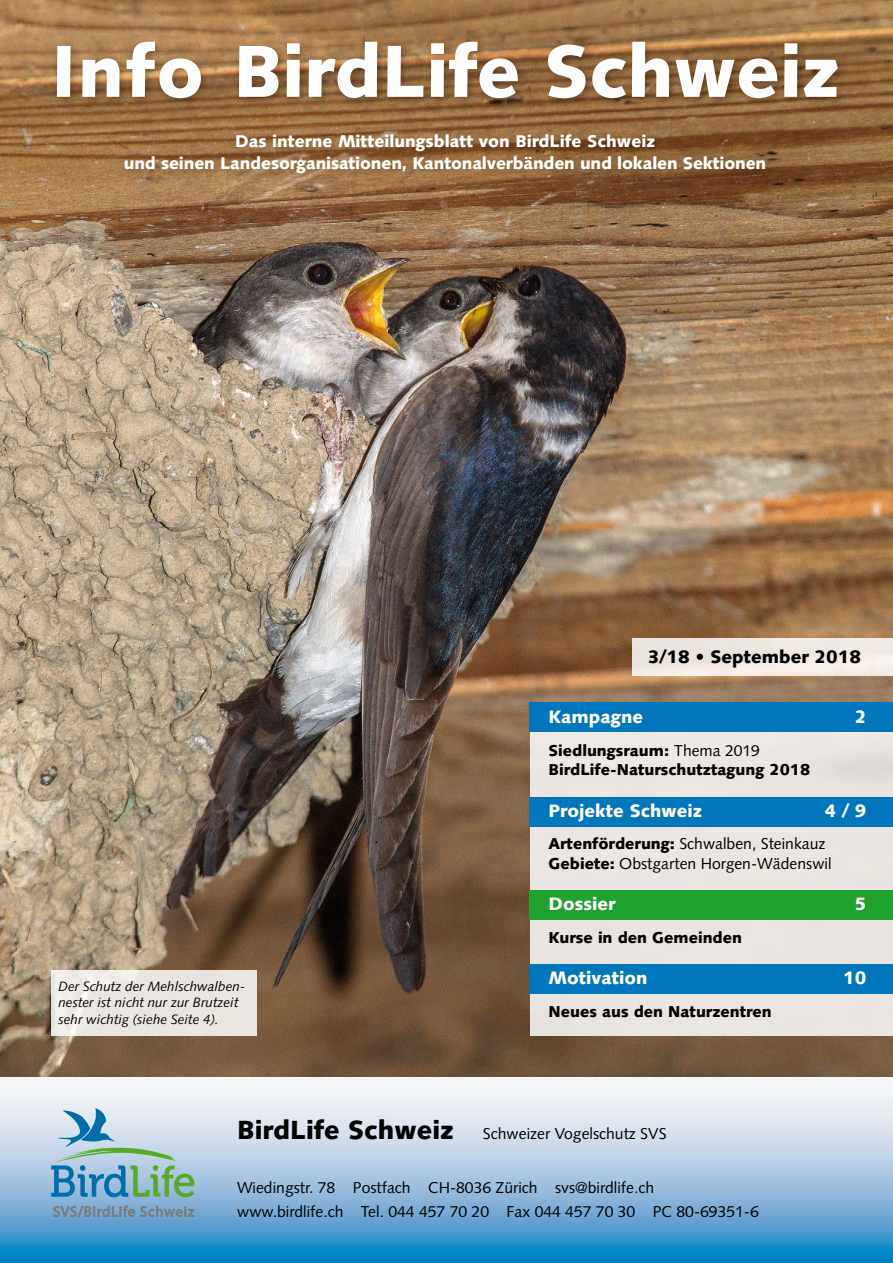
<style>
.page{position:relative;width:893px;height:1263px;background:#fff}
.page>*{position:absolute;margin:0;border:0;box-sizing:border-box;transform-origin:0 0}
.t1{font:900 73.5px "Syntax LT";color:#fff}
.t2{font:900 18px "Syntax LT";color:#fff}
.t3{font:900 18px "Syntax LT";color:#000}
.t4{font:900 16.95px/22.5px "Syntax LT";letter-spacing:-.01em;color:#fff;text-align:center}
.t5{font:15.75px/24px "Syntax LT";color:#000}
.t6{font:900 15.75px/19.5px "Syntax LT";color:#000}
.t7{font:italic 13.5px/16.5px "Syntax LT";color:#000}
.s1{font-weight:400}
.s2{font-weight:900}
.s3{font-weight:900;font-size:26.25px}
</style>
<div class="page">
<img style="left:0;top:0;width:893px;height:1077px">
<svg style="left:0;top:1082px;width:893px;height:181px;background:#99c2df"></svg>
<svg style="left:51px;top:1108px;width:144px;height:112px;background:#98bdcc"></svg>
<div style="left:120px;top:129px;width:656px;height:55px;background:#000;opacity:.2"></div>
<div style="left:52px;top:37px;width:796px;height:72px;background:#000;opacity:.3"></div>
<div style="left:51px;top:969px;width:205px;height:66px;background:#ebe6e1"></div>
<div style="left:530px;top:705px;width:363px;height:330px;background:#eae5e1"></div>
<div style="left:530px;top:964px;width:363px;height:30px;background:#0076bd"></div>
<div style="left:530px;top:890px;width:363px;height:30px;background:#1fa12e"></div>
<div style="left:530px;top:797px;width:363px;height:29px;background:#0076bd"></div>
<div style="left:530px;top:702px;width:363px;height:30px;background:#0076bd"></div>
<div style="left:632px;top:638px;width:261px;height:37px;background:#efe9e3"></div>
<h1 class="t1" style="left:52px;top:28px;width:790px">Info BirdLife Schweiz</h1>
<p class="t4" style="left:124px;top:130px;width:644px">Das interne Mitteilungsblatt von BirdLife Schweiz<br>und seinen Landesorganisationen, Kantonalverbänden und lokalen Sektionen</p>
<p class="t7" style="left:58px;top:978px;width:188px">Der Schutz der Mehlschwalben&shy;nester ist nicht nur zur Brutzeit sehr wichtig (siehe Seite 4).</p>
<p class="t3" style="left:648px;top:646px;width:215px">3/18 • September 2018</p>
<p class="t2" style="left:549px;top:706px;width:96px">Kampagne</p>
<p class="t2" style="left:855px;top:706px;width:13px">2</p>
<p class="t6" style="left:549px;top:740px;width:263px">Siedlungsraum: <span class="s1">Thema 2019<br></span>BirdLife-Naturschutztagung 2018</p>
<p class="t2" style="left:549px;top:800px;width:155px">Projekte Schweiz</p>
<p class="t2" style="left:825px;top:800px;width:43px">4 / 9</p>
<p class="t5" style="left:549px;top:834px;width:285px;line-height:19.5px"><span class="s2">Artenförderung:</span> Schwalben, Steinkauz<br><span class="s2">Gebiete:</span> Obstgarten Horgen-Wädenswil</p>
<p class="t2" style="left:549px;top:893px;width:68px">Dossier</p>
<p class="t2" style="left:855px;top:893px;width:13px">5</p>
<p class="t6" style="left:549px;top:927px;width:195px">Kurse in den Gemeinden</p>
<p class="t2" style="left:549px;top:967px;width:100px">Motivation</p>
<p class="t2" style="left:843px;top:967px;width:25px">10</p>
<p class="t6" style="left:549px;top:1001px;width:225px">Neues aus den Naturzentren</p>
<p class="t5" style="left:237px;top:1121px;width:431px"><span class="s3">BirdLife Schweiz</span> Schweizer Vogelschutz SVS</p>
<p class="t5" style="left:237px;top:1175px;width:523px">Wiedingstr. 78 Postfach CH-8036 Zürich svs@birdlife.ch www.birdlife.ch Tel. 044 457 70 20 Fax 044 457 70 30 PC 80-69351-6</p>
</div>
